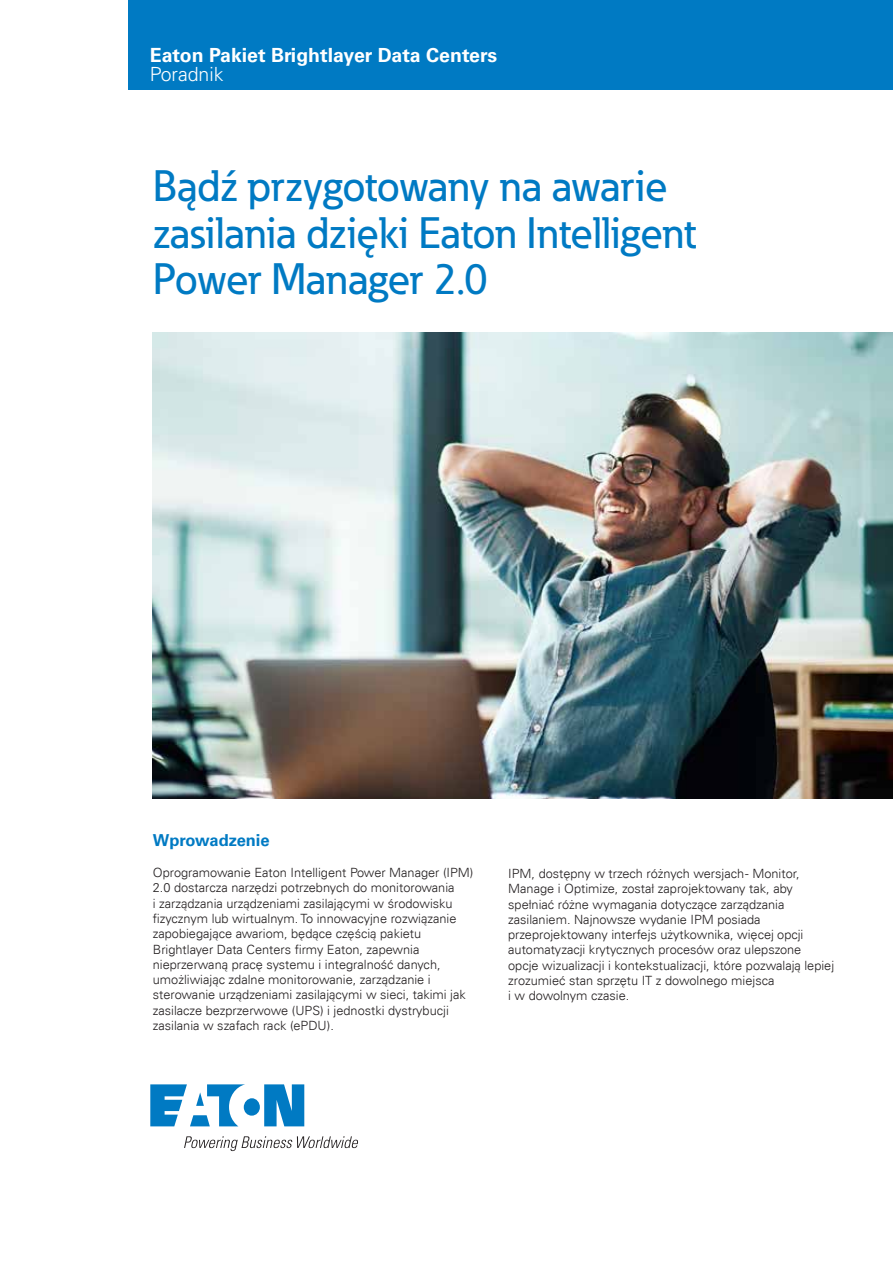
<style>
.page{position:relative;width:893px;height:1263px;background:#fff}
.page>*{position:absolute;margin:0;border:0;box-sizing:border-box;transform-origin:0 0}
.t1{font:500 43.5px/46.5px "Eaton";color:#007ac3}
.t2{font:700 19.5px "Univers LT Std";color:#fff}
.t3{font:300 19.5px "Univers LT Std";color:#fff}
.t4{font:700 16.5px "Univers LT Std";color:#007ac3}
.t5{font:300 12.75px/15.3px "EATON Univers";color:#231f20}
</style>
<div class="page">
<div style="left:129px;top:0;width:764px;height:90px;background:#007ac3"></div>
<img style="left:153px;top:333px;width:740px;height:465px">
<svg style="left:150px;top:1084px;width:154px;height:42px"></svg>
<svg style="left:184px;top:1136px;width:174px;height:15px"></svg>
<h2 class="t2" style="left:150px;top:43px;width:349px">Eaton Pakiet Brightlayer Data Centers</h2>
<h2 class="t3" style="left:150px;top:62px;width:75px">Poradnik</h2>
<h1 class="t1" style="left:153px;top:162px;width:545px">Bądź przygotowany na awarie zasilania dzięki Eaton Intelligent<br>Power Manager 2.0</h1>
<p class="t4" style="left:153px;top:831px;width:118px">Wprowadzenie</p>
<p class="t5" style="left:153px;top:865px;width:322px">Oprogramowanie Eaton Intelligent Power Manager (IPM)<br>2.0 dostarcza narzędzi potrzebnych do monitorowania<br>i zarządzania urządzeniami zasilającymi w środowisku fizycznym lub wirtualnym. To innowacyjne rozwiązanie zapobiegające awariom, będące częścią pakietu Brightlayer Data Centers firmy Eaton, zapewnia nieprzerwaną pracę systemu i integralność danych, umożliwiając zdalne monitorowanie, zarządzanie i sterowanie urządzeniami zasilającymi w sieci, takimi jak zasilacze bezprzerwowe (UPS) i jednostki dystrybucji zasilania w szafach rack (ePDU).</p>
<p class="t5" style="left:508px;top:866px;width:327px">IPM, dostępny w trzech różnych wersjach - Monitor, Manage i Optimize, został zaprojektowany tak, aby spełniać różne wymagania dotyczące zarządzania zasilaniem. Najnowsze wydanie IPM posiada przeprojektowany interfejs użytkownika, więcej opcji automatyzacji krytycznych procesów oraz ulepszone opcje wizualizacji i kontekstualizacji, które pozwalają lepiej zrozumieć stan sprzętu IT z dowolnego miejsca<br>i w dowolnym czasie.</p>
</div>
